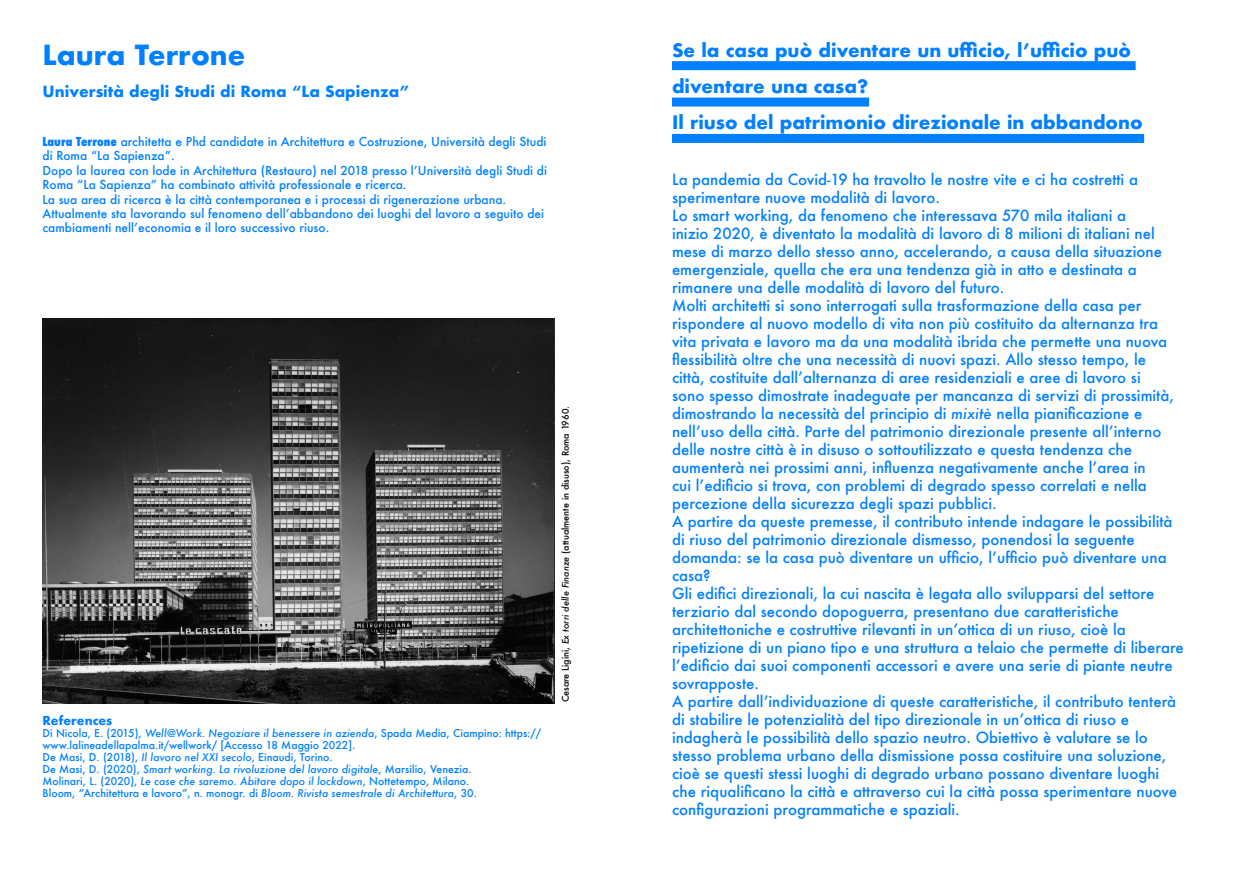
<style>
.page{position:relative;width:1259px;height:893px;background:#fff}
.page>*{position:absolute;margin:0;border:0;box-sizing:border-box;transform-origin:0 0}
.t1{font:700 27px "Futura";color:#0080ff}
.t2{font:700 18px/36px "Futura";color:#0080ff}
.t3{font:500 15px/18px "Futura";color:#0080ff}
.t4{font:700 15px "Futura";color:#0080ff}
.t5{font:500 12px/14.4px "Futura";color:#0080ff}
.t6{font:700 12px "Futura";color:#0080ff}
.t7{font:500 10.5px/12px "Futura";color:#0080ff}
.t8{font:italic 500 10.5px "Futura";color:#0080ff}
.t9{font:500 9px "Futura";color:#000}
.s1{font-weight:800;font-stretch:condensed}
.s2{font-style:italic}
.s3{font-style:normal}
</style>
<div class="page">
<img style="left:43px;top:318px;width:511px;height:385px">
<div style="left:672px;top:61px;width:463px;height:9px;background:#0080ff"></div>
<div style="left:672px;top:98px;width:197px;height:9px;background:#0080ff"></div>
<div style="left:672px;top:134px;width:472px;height:9px;background:#0080ff"></div>
<p class="t1" style="left:43px;top:35px;width:204px">Laura Terrone</p>
<p class="t4" style="left:43px;top:81px;width:368px">Università degli Studi di Roma “La Sapienza”</p>
<p class="t5" style="left:43px;top:134px;width:505px"><span class="s1">Laura Terrone</span> architetta e Phd candidate in Architettura e Costruzione, Università degli Studi di Roma “La Sapienza”.</p>
<p class="t5" style="left:43px;top:163px;width:506px">Dopo la laurea con lode in Architettura (Restauro) nel 2018 presso l’Università degli Studi di<br>Roma “La Sapienza” ha combinato attività professionale e ricerca.</p>
<p class="t5" style="left:43px;top:192px;width:503px">La sua area di ricerca è la città contemporanea e i processi di rigenerazione urbana.<br>Attualmente sta lavorando sul fenomeno dell’abbandono dei luoghi del lavoro a seguito dei cambiamenti nell’economia e il loro successivo riuso.</p>
<p class="t6" style="left:43px;top:712px;width:71px">References</p>
<p class="t7" style="left:43px;top:727px;width:500px">Di Nicola, E. (2015), <span class="s2">Well@Work. Negoziare il benessere in azienda</span>, Spada Media, Ciampino: https:// www.lalineadellapalma.it/wellwork/ [Accesso 18 Maggio 2022].</p>
<p class="t7" style="left:43px;top:751px;width:292px">De Masi, D. (2018), <span class="s2">Il lavoro nel XXI secolo</span>, Einaudi, Torino.</p>
<p class="t8" style="left:43px;top:762px;width:431px"><span class="s3">De Masi, D. (2020),</span> Smart working. La rivoluzione del lavoro digitale<span class="s3">, Marsilio, Venezia.</span></p>
<p class="t7" style="left:43px;top:775px;width:428px">Molinari, L. (2020), <span class="s2">Le case che saremo. Abitare dopo il lockdown</span>, Nottetempo, Milano.</p>
<p class="t7" style="left:43px;top:787px;width:436px">Bloom, “Architettura e lavoro”, n. monogr. di <span class="s2">Bloom. Rivista semestrale di Architettura</span>, 30.</p>
<p class="t9" style="left:559px;top:702px;width:298px;rotate:-90deg">Cesare Ligini, <span class="s2">Ex torri delle Finanze</span> (attualmente in disuso), Roma 1960.</p>
<p class="t2" style="left:672px;top:33px;width:460px">Se la casa può diventare un ufficio, l’ufficio può diventare una casa?</p>
<p class="t2" style="left:672px;top:105px;width:472px">Il riuso del patrimonio direzionale in abbandono</p>
<p class="t3" style="left:672px;top:170px;width:467px">La pandemia da Covid-19 ha travolto le nostre vite e ci ha costretti a sperimentare nuove modalità di lavoro.</p>
<p class="t3" style="left:672px;top:206px;width:491px">Lo smart working, da fenomeno che interessava 570 mila italiani a inizio 2020, è diventato la modalità di lavoro di 8 milioni di italiani nel mese di marzo dello stesso anno, accelerando, a causa della situazione emergenziale, quella che era una tendenza già in atto e destinata a rimanere una delle modalità di lavoro del futuro.</p>
<p class="t3" style="left:672px;top:296px;width:503px">Molti architetti si sono interrogati sulla trasformazione della casa per rispondere al nuovo modello di vita non più costituito da alternanza tra vita privata e lavoro ma da una modalità ibrida che permette una nuova flessibilità oltre che una necessità di nuovi spazi. Allo stesso tempo, le città, costituite dall’alternanza di aree residenziali e aree di lavoro si sono spesso dimostrate inadeguate per mancanza di servizi di prossimità, dimostrando la necessità del principio di <span class="s2">mixitè</span> nella pianificazione e nell’uso della città. Parte del patrimonio direzionale presente all’interno delle nostre città è in disuso o sottoutilizzato e questa tendenza che aumenterà nei prossimi anni, influenza negativamente anche l’area in<br>cui l’edificio si trova, con problemi di degrado spesso correlati e nella percezione della sicurezza degli spazi pubblici.</p>
<p class="t3" style="left:672px;top:512px;width:502px">A partire da queste premesse, il contributo intende indagare le possibilità di riuso del patrimonio direzionale dismesso, ponendosi la seguente domanda: se la casa può diventare un ufficio, l’ufficio può diventare una casa?</p>
<p class="t3" style="left:672px;top:584px;width:513px">Gli edifici direzionali, la cui nascita è legata allo svilupparsi del settore terziario dal secondo dopoguerra, presentano due caratteristiche architettoniche e costruttive rilevanti in un’ottica di un riuso, cioè la ripetizione di un piano tipo e una struttura a telaio che permette di liberare l’edificio dai suoi componenti accessori e avere una serie di piante neutre sovrapposte.</p>
<p class="t3" style="left:672px;top:692px;width:507px">A partire dall’individuazione di queste caratteristiche, il contributo tenterà di stabilire le potenzialità del tipo direzionale in un’ottica di riuso e indagherà le possibilità dello spazio neutro. Obiettivo è valutare se lo stesso problema urbano della dismissione possa costituire una soluzione, cioè se questi stessi luoghi di degrado urbano possano diventare luoghi che riqualificano la città e attraverso cui la città possa sperimentare nuove configurazioni programmatiche e spaziali.</p>
</div>
